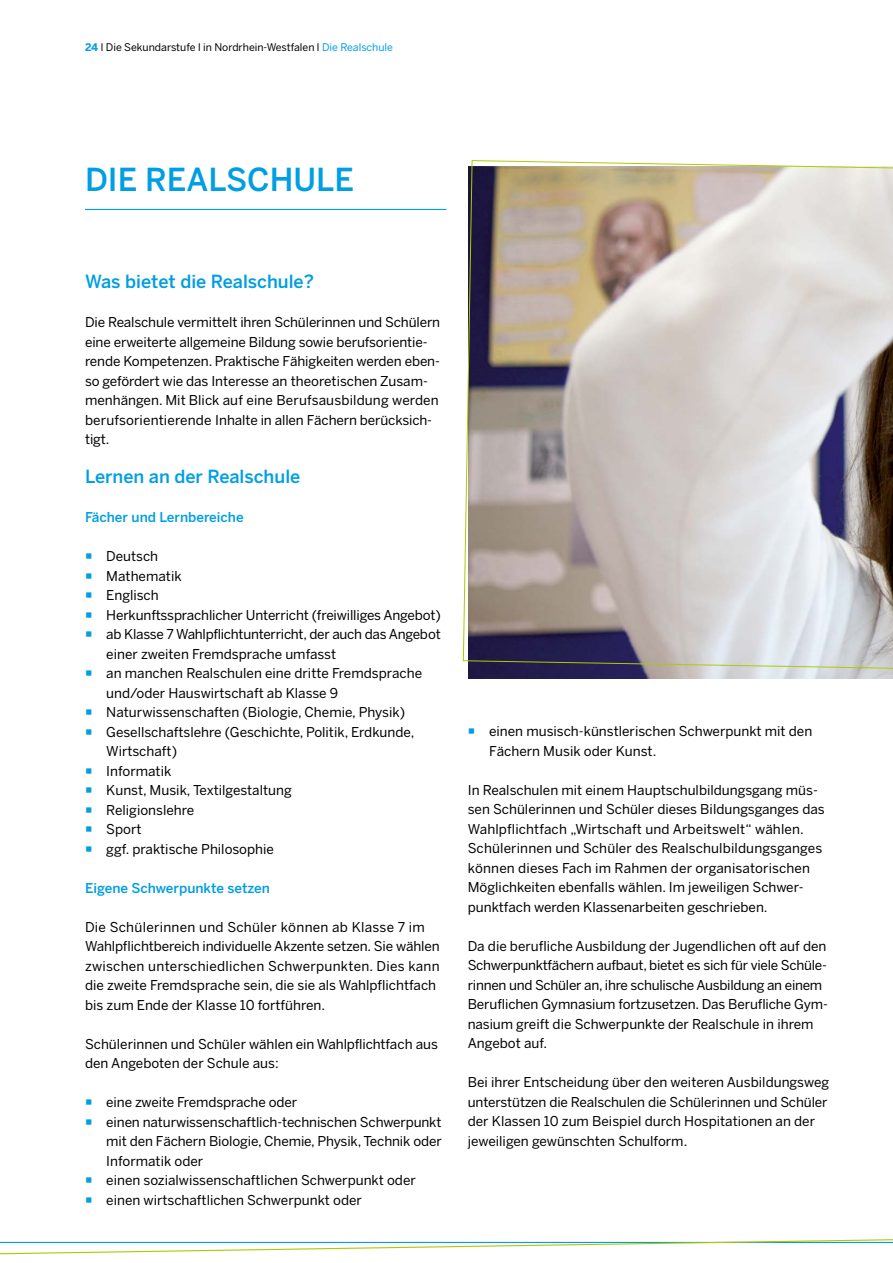
<style>
.page{position:relative;width:893px;height:1263px;background:#fff}
.page>*{position:absolute;margin:0;border:0;box-sizing:border-box;transform-origin:0 0}
.t1{font:500 31.5px "Benton Sans";color:#009ee3}
.t2{font:500 18px "Benton Sans";color:#009ee3}
.t3{font:13.5px/19.5px "Benton Sans";color:#000}
.t4{font:500 13.5px "Benton Sans";color:#009ee3}
.t5{font:10.5px "Benton Sans";color:#000}
.s1{font-weight:700;color:#009ee3}
.s2{color:#009ee3}
</style>
<div class="page">
<svg style="left:0;top:1239px;width:893px;height:16px"></svg>
<hr style="left:85px;top:209px;width:361px;height:1px;background:#009ee3">
<svg style="left:462px;top:160px;width:431px;height:519px;background:#bab2af"></svg>
<p class="t5" style="left:85px;top:41px;width:309px"><span class="s1">24</span> l Die Sekundarstufe l in Nordrhein-Westfalen l <span class="s2">Die Realschule</span></p>
<h1 class="t1" style="left:85px;top:160px;width:270px">DIE REALSCHULE</h1>
<h2 class="t2" style="left:85px;top:270px;width:230px">Was bietet die Realschule?</h2>
<p class="t3" style="left:85px;top:312px;width:357px">Die Realschule vermittelt ihren Schülerinnen und Schülern eine erweiterte allgemeine Bildung sowie berufsorientie&shy;rende Kompetenzen. Praktische Fähigkeiten werden eben&shy;so gefördert wie das Interesse an theoretischen Zusam&shy;menhängen. Mit Blick auf eine Berufsausbildung werden berufsorientierende Inhalte in allen Fächern berücksich&shy;tigt.</p>
<h2 class="t2" style="left:85px;top:465px;width:217px">Lernen an der Realschule</h2>
<p class="t4" style="left:85px;top:509px;width:160px">Fächer und Lernbereiche</p>
<p class="t3" style="left:106px;top:546px;width:336px">Deutsch<br>Mathematik<br>Englisch<br>Herkunftssprachlicher Unterricht (freiwilliges Angebot) ab Klasse 7 Wahlpflichtunterricht, der auch das Angebot einer zweiten Fremdsprache umfasst<br>an manchen Realschulen eine dritte Fremdsprache und/oder Hauswirtschaft ab Klasse 9<br>Naturwissenschaften (Biologie, Chemie, Physik)<br>Gesellschaftslehre (Geschichte, Politik, Erdkunde,<br>Wirtschaft)<br>Informatik<br>Kunst, Musik, Textilgestaltung<br>Religionslehre<br>Sport<br>ggf. praktische Philosophie</p>
<p class="t4" style="left:85px;top:879px;width:186px">Eigene Schwerpunkte setzen</p>
<p class="t3" style="left:85px;top:917px;width:356px">Die Schülerinnen und Schüler können ab Klasse 7 im Wahlpflichtbereich individuelle Akzente setzen. Sie wählen zwischen unterschiedlichen Schwerpunkten. Dies kann die zweite Fremdsprache sein, die sie als Wahlpflichtfach bis zum Ende der Klasse 10 fortführen.</p>
<p class="t3" style="left:85px;top:1034px;width:355px">Schülerinnen und Schüler wählen ein Wahlpflichtfach aus den Angeboten der Schule aus:</p>
<p class="t3" style="left:106px;top:1092px;width:337px">eine zweite Fremdsprache oder<br>einen naturwissenschaftlich-technischen Schwerpunkt mit den Fächern Biologie, Chemie, Physik, Technik oder Informatik oder<br>einen sozialwissenschaftlichen Schwerpunkt oder einen wirtschaftlichen Schwerpunkt oder</p>
<p class="t3" style="left:489px;top:722px;width:325px">einen musisch-künstlerischen Schwerpunkt mit den<br>Fächern Musik oder Kunst.</p>
<p class="t3" style="left:468px;top:780px;width:359px">In Realschulen mit einem Hauptschulbildungsgang müs&shy;sen Schülerinnen und Schüler dieses Bildungsganges das Wahlpflichtfach „Wirtschaft und Arbeitswelt“ wählen.<br>Schülerinnen und Schüler des Realschulbildungsganges können dieses Fach im Rahmen der organisatorischen Möglichkeiten ebenfalls wählen. Im jeweiligen Schwer&shy;punktfach werden Klassenarbeiten geschrieben.</p>
<p class="t3" style="left:468px;top:936px;width:362px">Da die berufliche Ausbildung der Jugendlichen oft auf den Schwerpunktfächern aufbaut, bietet es sich für viele Schüle&shy;rinnen und Schüler an, ihre schulische Ausbildung an einem Beruflichen Gymnasium fortzusetzen. Das Berufliche Gym&shy;nasium greift die Schwerpunkte der Realschule in ihrem Angebot auf.</p>
<p class="t3" style="left:468px;top:1072px;width:363px">Bei ihrer Entscheidung über den weiteren Ausbildungsweg unterstützen die Realschulen die Schülerinnen und Schüler der Klassen 10 zum Beispiel durch Hospitationen an der jeweiligen gewünschten Schulform.</p>
</div>
